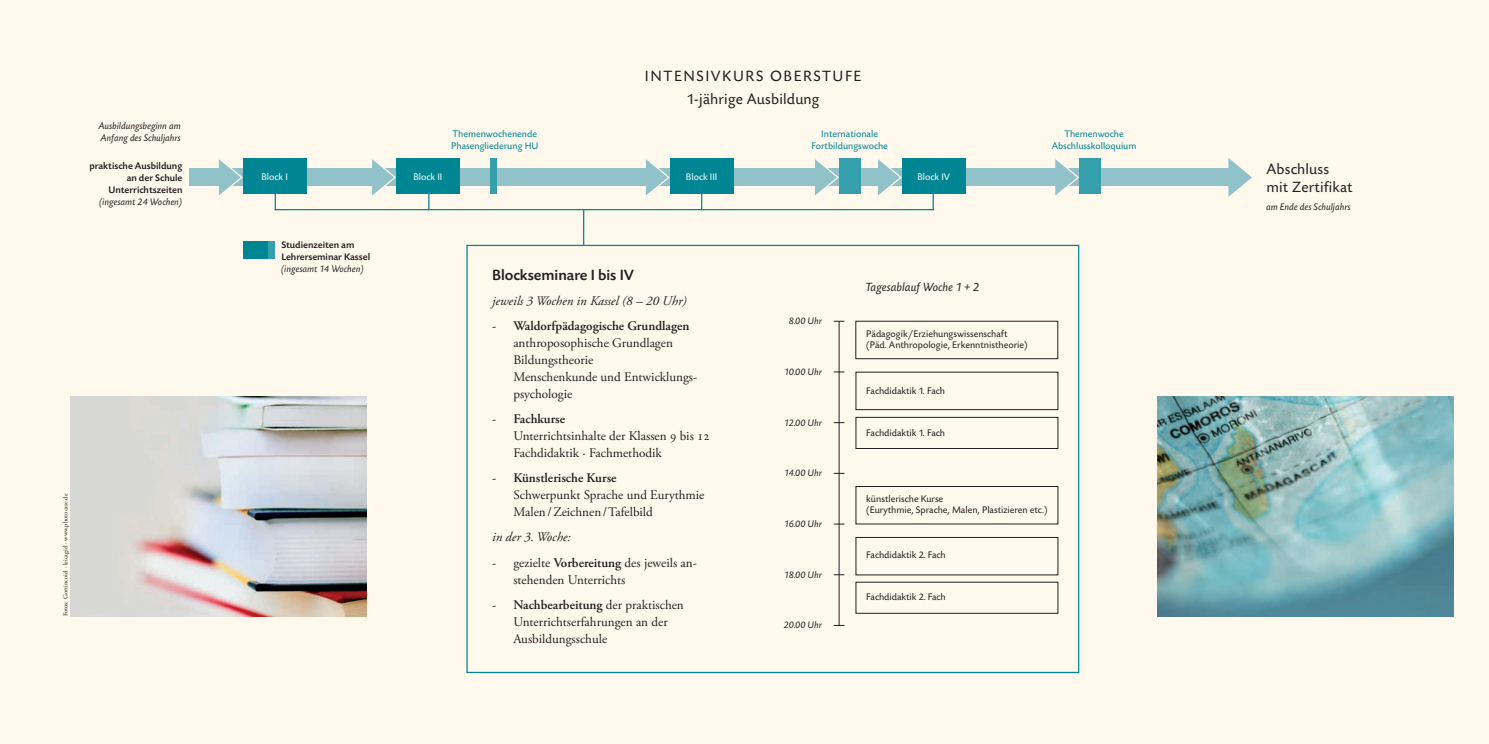
<style>
.page{position:relative;width:1489px;height:744px;background:#fff}
.page>*{position:absolute;margin:0;border:0;box-sizing:border-box;transform-origin:0 0}
.t1{font:15.62px/22.2px "Today Reg";letter-spacing:.1em;color:#231f20;text-align:center}
.t2{font:15.62px/18.8px "Today Reg";letter-spacing:.015em;color:#231f20}
.t3{font:15.62px "Today Med";color:#231f20}
.t4{font:13.12px/16.9px "Adobe Garamond Pro";color:#231f20}
.t5{font:italic 13.12px "Adobe Garamond Pro";color:#231f20}
.t6{font:12.5px "Today Ita";color:#231f20}
.t7{font:10px/11.2px "Today Reg";color:#231f20}
.t8{font:10px/12px "Today Ita";color:#231f20}
.t9{font:10px/12px "Today Reg";color:#008593;text-align:center}
.t10{font:10px/12px "Today Med";color:#231f20}
.t11{font:10px "Today Reg";color:#fff}
.t12{font:6.25px "Adobe Garamond Pro";color:#231f20;scale:1.05 1}
.s1{font-weight:600}
</style>
<div class="page">
<div style="left:0;top:0;width:1488px;height:744px;background:#fef9ec"></div>
<div style="left:205px;top:169px;width:1029px;height:17px;background:#91c2ca"></div>
<hr style="left:428px;top:168px;width:1px;height:42px;background:#008593">
<hr style="left:932px;top:168px;width:2px;height:42px;background:#008593">
<hr style="left:701px;top:168px;width:1px;height:42px;background:#008593">
<hr style="left:275px;top:168px;width:1px;height:42px;background:#008593">
<hr style="left:275px;top:209px;width:659px;height:1px;background:#008593">
<div style="left:243px;top:241px;width:32px;height:17px;background:#008593"></div>
<div style="left:268px;top:241px;width:7px;height:17px;background:#359fac"></div>
<div style="left:243px;top:158px;width:64px;height:36px;background:#008593"></div>
<div style="left:396px;top:158px;width:64px;height:36px;background:#008593"></div>
<div style="left:670px;top:158px;width:63px;height:36px;background:#008593"></div>
<div style="left:902px;top:158px;width:64px;height:36px;background:#008593"></div>
<div style="left:839px;top:158px;width:21px;height:36px;background:#359fac"></div>
<div style="left:1079px;top:158px;width:21px;height:36px;background:#359fac"></div>
<div style="left:491px;top:158px;width:6px;height:36px;background:#359fac"></div>
<hr style="left:583px;top:210px;width:1px;height:35px;background:#008593">
<hr style="left:839px;top:321px;width:1px;height:304px;background:#231f20">
<svg style="left:855px;top:321px;width:203px;height:293px"></svg>
<img style="left:71px;top:396px;width:296px;height:220px">
<img style="left:1157px;top:396px;width:296px;height:220px">
<svg style="left:1228px;top:158px;width:24px;height:39px"></svg>
<svg style="left:216px;top:159px;width:27px;height:36px"></svg>
<svg style="left:370px;top:159px;width:26px;height:36px"></svg>
<svg style="left:643px;top:159px;width:27px;height:36px"></svg>
<svg style="left:812px;top:159px;width:27px;height:37px"></svg>
<svg style="left:875px;top:159px;width:27px;height:37px"></svg>
<svg style="left:1053px;top:159px;width:26px;height:36px"></svg>
<div style="left:189px;top:169px;width:32px;height:17px;background:#91c2ca"></div>
<div style="left:342px;top:169px;width:32px;height:17px;background:#91c2ca"></div>
<div style="left:615px;top:169px;width:32px;height:17px;background:#91c2ca"></div>
<div style="left:864px;top:169px;width:21px;height:17px;background:#91c2ca"></div>
<div style="left:803px;top:169px;width:21px;height:17px;background:#91c2ca"></div>
<div style="left:1032px;top:169px;width:32px;height:17px;background:#91c2ca"></div>
<p class="t8" style="left:99px;top:120px;width:84px">Ausbildungsbeginn am<br>Anfang des Schuljahrs</p>
<p class="t10" style="left:89px;top:160px;width:94px;text-align:right">praktische Ausbildung an der Schule<br>Unterrichtszeiten</p>
<p class="t8" style="left:99px;top:196px;width:84px">(ingesamt 24 Wochen)</p>
<p class="t12" style="left:63px;top:616px;width:118px;rotate:-90deg">Fotos: Gortincoiel · leicagirl · www.photocase.de</p>
<p class="t1" style="left:645px;top:67px;width:218px">INTENSIVKURS OBERSTUFE<br>1-jährige Ausbildung</p>
<p class="t9" style="left:451px;top:129px;width:89px;text-align:left">Themenwochenende<br>Phasengliederung HU</p>
<p class="t9" style="left:1052px;top:129px;width:86px">Themenwoche<br>Abschlusskolloquium</p>
<p class="t9" style="left:811px;top:129px;width:78px">Internationale<br>Fortbildungswoche</p>
<p class="t11" style="left:261px;top:173px;width:28px">Block I</p>
<p class="t11" style="left:413px;top:173px;width:31px">Block II</p>
<p class="t11" style="left:686px;top:173px;width:33px">Block III</p>
<p class="t11" style="left:917px;top:173px;width:34px">Block IV</p>
<p class="t10" style="left:281px;top:239px;width:90px">Studienzeiten am<br>Lehrerseminar Kassel</p>
<p class="t8" style="left:281px;top:263px;width:84px">(ingesamt 14 Wochen)</p>
<p class="t3" style="left:492px;top:269px;width:144px">Blockseminare I bis IV</p>
<p class="t5" style="left:492px;top:293px;width:196px">jeweils 3 Wochen in Kassel (8 – 20 Uhr)</p>
<p class="t4" style="left:513px;top:319px;width:186px;text-indent:-21px">- <span class="s1">Waldorfpädagogische Grundlagen </span>anthroposophische Grundlagen<br>Bildungstheorie<br>Menschenkunde und Entwicklungs&shy;psychologie</p>
<p class="t4" style="left:513px;top:412px;width:198px;text-indent:-21px">- <span class="s1">Fachkurse<br></span>Unterrichtsinhalte der Klassen 9 bis 12<br>Fachdidaktik · Fachmethodik</p>
<p class="t4" style="left:513px;top:471px;width:193px;text-indent:-21px">- <span class="s1">Künstlerische Kurse<br></span>Schwerpunkt Sprache und Eurythmie<br>Malen / Zeichnen / Tafelbild</p>
<p class="t5" style="left:492px;top:529px;width:80px">in der 3. Woche:</p>
<p class="t4" style="left:513px;top:555px;width:185px;text-indent:-21px">- gezielte <span class="s1">Vorbereitung</span> des jeweils an&shy;stehenden Unterrichts</p>
<p class="t4" style="left:513px;top:597px;width:172px;text-indent:-21px">- <span class="s1">Nachbearbeitung</span> der praktischen<br>Unterrichtserfahrungen an der<br>Ausbildungsschule</p>
<p class="t8" style="left:789px;top:316px;width:34px">8.00 Uhr</p>
<p class="t8" style="left:784px;top:366px;width:39px">10.00 Uhr</p>
<p class="t8" style="left:784px;top:417px;width:39px">12.00 Uhr</p>
<p class="t8" style="left:784px;top:468px;width:39px">14.00 Uhr</p>
<p class="t8" style="left:784px;top:518px;width:39px">16.00 Uhr</p>
<p class="t8" style="left:784px;top:569px;width:39px">18.00 Uhr</p>
<p class="t8" style="left:784px;top:620px;width:40px">20.00 Uhr</p>
<p class="t6" style="left:866px;top:282px;width:115px">Tagesablauf Woche 1 + 2</p>
<p class="t7" style="left:866px;top:329px;width:163px">Pädagogik/Erziehungswissenschaft (Päd. Anthropologie, Erkenntnistheorie)</p>
<p class="t7" style="left:866px;top:386px;width:80px">Fachdidaktik 1. Fach</p>
<p class="t7" style="left:866px;top:428px;width:80px">Fachdidaktik 1. Fach</p>
<p class="t7" style="left:866px;top:494px;width:183px">künstlerische Kurse<br>(Eurythmie, Sprache, Malen, Plastizieren etc.)</p>
<p class="t7" style="left:866px;top:550px;width:81px">Fachdidaktik 2. Fach</p>
<p class="t7" style="left:866px;top:593px;width:81px">Fachdidaktik 2. Fach</p>
<p class="t2" style="left:1266px;top:161px;width:88px">Abschluss mit Zertifikat</p>
<p class="t8" style="left:1266px;top:201px;width:86px">am Ende des Schuljahrs</p>
</div>
